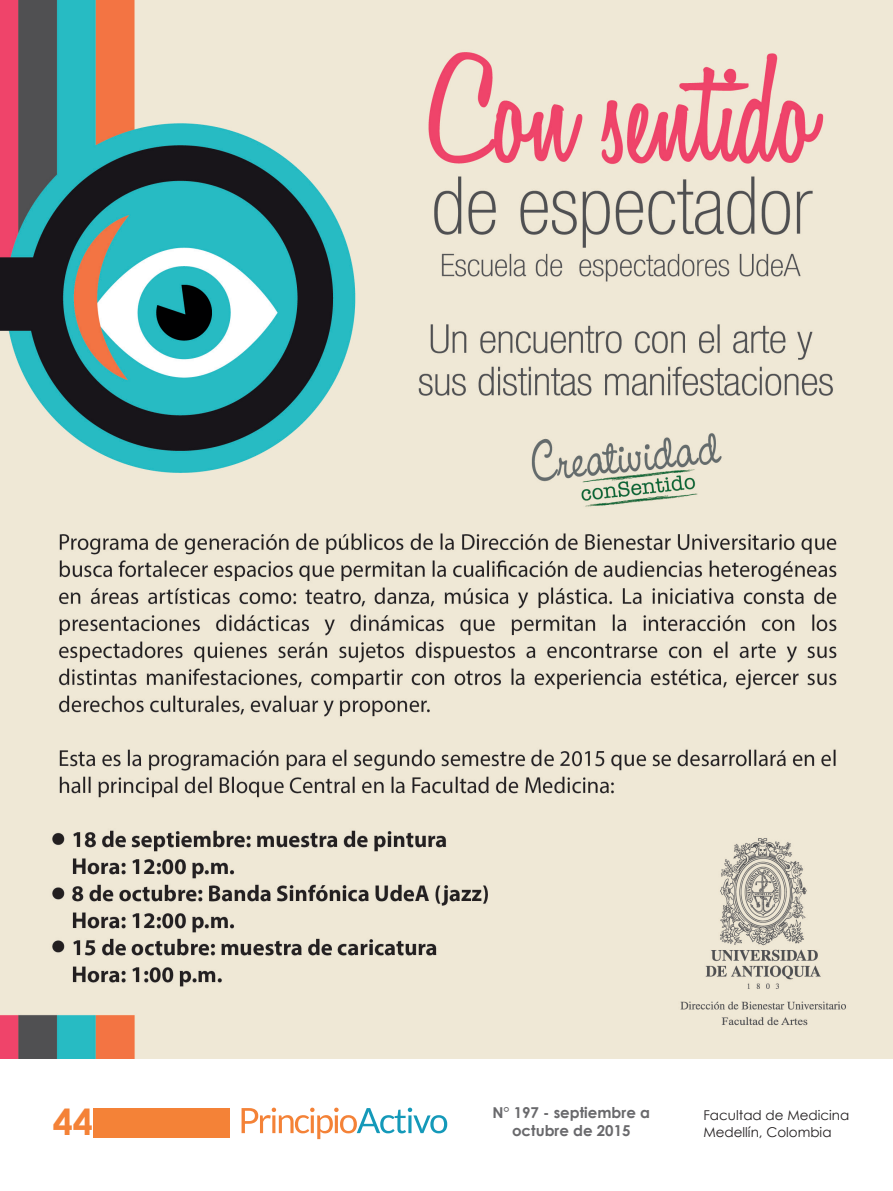
<style>
.page{position:relative;width:893px;height:1191px;background:#fff}
.page>*{position:absolute;margin:0;border:0;box-sizing:border-box;transform-origin:0 0}
.t1{font:700 36px "Century Gothic";color:#f48237}
.t2{font:700 15px/18px "Century Gothic";color:#69696c;text-align:center}
.t3{font:13.5px/16.2px "Century Gothic";color:#231f20}
</style>
<div class="page">
<div style="left:93px;top:1108px;width:137px;height:29px;background:#f48237"></div>
<svg style="left:242px;top:1107px;width:205px;height:32px"></svg>
<img style="left:0;top:0;width:893px;height:1059px">
<p class="t2" style="left:492px;top:1102px;width:159px">N° 197 - septiembre a octubre de 2015</p>
<h1 class="t1" style="left:53px;top:1094px;width:42px">44</h1>
<p class="t3" style="left:703px;top:1107px;width:147px">Facultad de Medicina<br>Medellín, Colombia</p>
</div>
